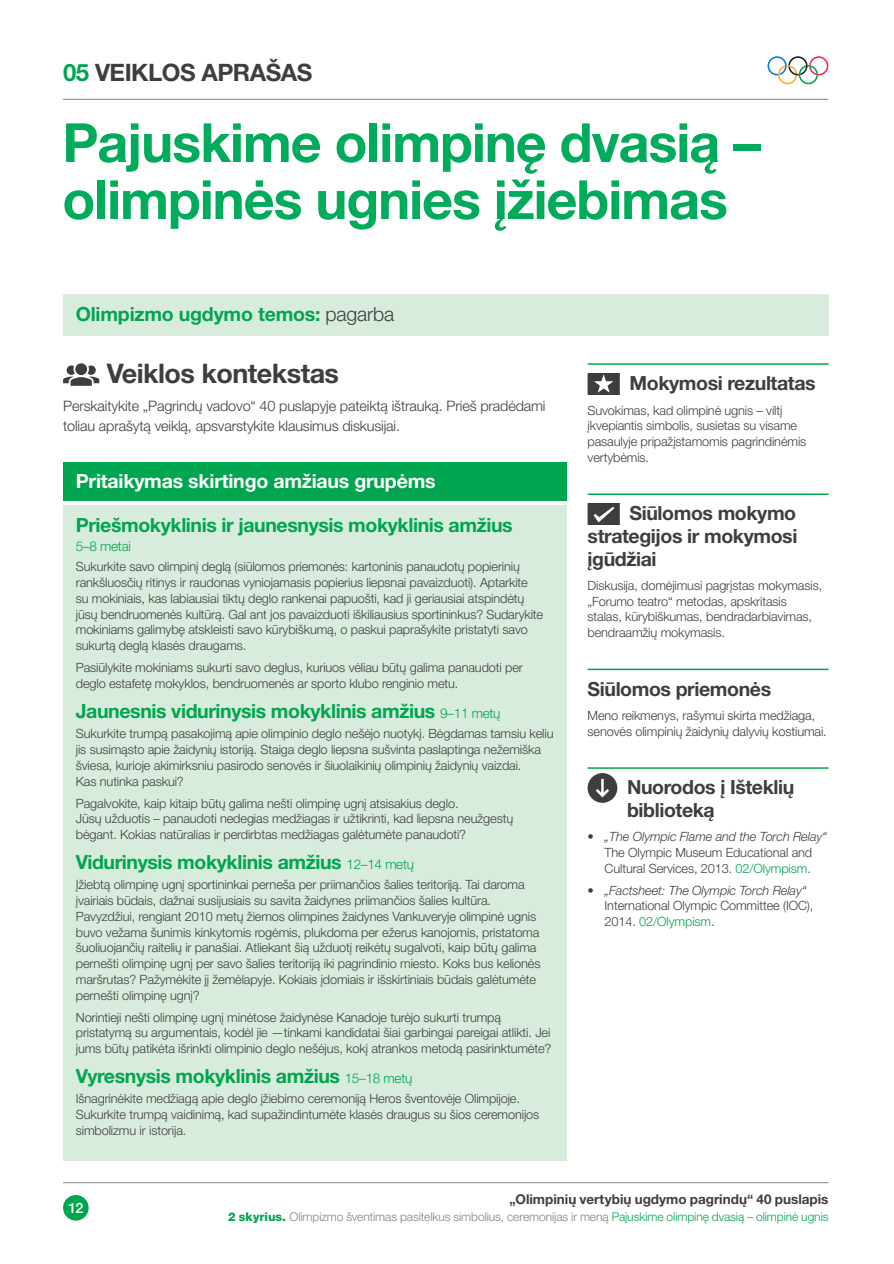
<style>
.page{position:relative;width:894px;height:1264px;background:#fff}
.page>*{position:absolute;margin:0;border:0;box-sizing:border-box;transform-origin:0 0}
.Activity_Sheet_Heade{font:700 54px/57px "Helvetica Neue LT Pro";letter-spacing:-.02em;color:#00ab5b}
.Context_for_Activity{font:700 27px "Helvetica Neue LT Pro";letter-spacing:-.02em;color:#3e3e3f}
.Activity_Sheet_Main{font:700 24px "Helvetica Neue LT Pro";letter-spacing:-.02em;color:#3e3e3f}
.Body_Subhead_Green{font:700 19.5px "Helvetica Neue LT Pro";letter-spacing:-.02em;color:#00a54f}
.Main_Subhead_1_col_L{font:700 19.5px/22.5px "Helvetica Neue LT Pro";letter-spacing:-.02em;color:#3e3e3f;text-align:justify}
.Main_Subhead{font:700 19.5px "Helvetica Neue LT Pro";letter-spacing:-.01em;color:#fff}
.Main_Subhead-2{font:700 19.5px "Helvetica Neue LT Pro";letter-spacing:-.01em;color:#00a54f}
.Bodytext_Large{font:300 14.4px/19.5px "Helvetica Neue LT Pro";letter-spacing:-.01em;color:#3e3e3f}
.t1{font:500 14.25px "Helvetica Neue LT Pro";color:#fff}
.OVEP_Manual_Referenc{font:700 13.5px "Helvetica Neue LT Pro";color:#3e3e3f}
.Body_Subhead_Green-2{font:300 13.5px "Helvetica Neue LT Pro";letter-spacing:-.02em;color:#00a54f}
.Bodytext{font:300 12.75px/15.8px "Helvetica Neue LT Pro";letter-spacing:-.01em;color:#3e3e3f}
.Bullets{font:300 12.75px/15.8px "Helvetica Neue LT Pro";letter-spacing:-.01em;color:#3e3e3f;text-align:center}
.Section_right{font:300 12px "Helvetica Neue LT Pro";letter-spacing:-.005em;color:#808285}
.s1{color:#00a54f}
.s2{font-weight:300;color:#3e3e3f}
.s3{font-weight:300;font-size:13.5px}
.s4{font-style:italic}
.s5{font-weight:800;color:#00a54f}
</style>
<div class="page">
<div style="left:63px;top:1195px;width:26px;height:25px;background:#00a54f;border-radius:50%"></div>
<svg style="left:767px;top:56px;width:61px;height:28px"></svg>
<hr style="left:63px;top:99px;width:765px;height:1px;background:#808285">
<hr style="left:63px;top:1182px;width:765px;height:1px;background:#808285">
<div style="left:63px;top:463px;width:503px;height:38px;background:#00a54f"></div>
<div style="left:63px;top:505px;width:503px;height:655px;background:#d8ecdd"></div>
<svg style="left:63px;top:363px;width:36px;height:23px"></svg>
<hr style="left:587px;top:363px;width:241px;height:2px;background:#00a54f">
<hr style="left:587px;top:493px;width:241px;height:2px;background:#00a54f">
<hr style="left:587px;top:669px;width:241px;height:1px;background:#00a54f">
<hr style="left:587px;top:767px;width:241px;height:2px;background:#00a54f">
<svg style="left:587px;top:373px;width:33px;height:22px"></svg>
<svg style="left:587px;top:503px;width:33px;height:22px"></svg>
<svg style="left:587px;top:773px;width:30px;height:30px"></svg>
<div style="left:63px;top:294px;width:765px;height:42px;background:#d8ecdd"></div>
<p class="Activity_Sheet_Main" style="left:63px;top:57px;width:251px"><span class="s1">05</span> VEIKLOS APRAŠAS</p>
<p class="Activity_Sheet_Heade" style="left:62px;top:113px;width:699px">Pajuskime olimpinę dvasią – olimpinės ugnies įžiebimas</p>
<p class="Main_Subhead-2" style="left:76px;top:302px;width:320px">Olimpizmo ugdymo temos: <span class="s2">pagarba</span></p>
<p class="Context_for_Activity" style="left:107px;top:357px;width:234px">Veiklos kontekstas</p>
<p class="Bodytext_Large" style="left:63px;top:396px;width:484px">Perskaitykite „Pagrindų vadovo“ 40 puslapyje pateiktą ištrauką. Prieš pradėdami toliau aprašytą veiklą, apsvarstykite klausimus diskusijai.</p>
<p class="Main_Subhead" style="left:76px;top:468px;width:361px">Pritaikymas skirtingo amžiaus grupėms</p>
<p class="Body_Subhead_Green" style="left:76px;top:513px;width:438px">Priešmokyklinis ir jaunesnysis mokyklinis amžius</p>
<p class="Body_Subhead_Green-2" style="left:76px;top:538px;width:57px">5–8 metai</p>
<p class="Bodytext" style="left:76px;top:559px;width:469px">Sukurkite savo olimpinį deglą (siūlomos priemonės: kartoninis panaudotų popierinių rankšluosčių ritinys ir raudonas vyniojamasis popierius liepsnai pavaizduoti). Aptarkite su mokiniais, kas labiausiai tiktų deglo rankenai papuošti, kad ji geriausiai atspindėtų jūsų bendruomenės kultūrą. Gal ant jos pavaizduoti iškiliausius sportininkus? Sudarykite mokiniams galimybę atskleisti savo kūrybiškumą, o paskui paprašykite pristatyti savo sukurtą deglą klasės draugams.</p>
<p class="Bodytext" style="left:76px;top:660px;width:448px">Pasiūlykite mokiniams sukurti savo deglus, kuriuos vėliau būtų galima panaudoti per deglo estafetę mokyklos, bendruomenės ar sporto klubo renginio metu.</p>
<p class="Body_Subhead_Green" style="left:76px;top:699px;width:426px">Jaunesnis vidurinysis mokyklinis amžius <span class="s3">9–11 metų</span></p>
<p class="Bodytext" style="left:76px;top:725px;width:479px">Sukurkite trumpą pasakojimą apie olimpinio deglo nešėjo nuotykį. Bėgdamas tamsiu keliu jis susimąsto apie žaidynių istoriją. Staiga deglo liepsna sušvinta paslaptinga nežemiška šviesa, kurioje akimirksniu pasirodo senovės ir šiuolaikinių olimpinių žaidynių vaizdai.<br>Kas nutinka paskui?</p>
<p class="Bodytext" style="left:76px;top:795px;width:439px">Pagalvokite, kaip kitaip būtų galima nešti olimpinę ugnį atsisakius deglo.<br>Jūsų užduotis – panaudoti nedegias medžiagas ir užtikrinti, kad liepsna neužgestų bėgant. Kokias natūralias ir perdirbtas medžiagas galėtumėte panaudoti?</p>
<p class="Body_Subhead_Green" style="left:76px;top:850px;width:340px">Vidurinysis mokyklinis amžius <span class="s3">12–14 metų</span></p>
<p class="Bodytext" style="left:76px;top:876px;width:466px">Įžiebtą olimpinę ugnį sportininkai perneša per priimančios šalies teritoriją. Tai daroma įvairiais būdais, dažnai susijusiais su savita žaidynes priimančios šalies kultūra.<br>Pavyzdžiui, rengiant 2010 metų žiemos olimpines žaidynes Vankuveryje olimpinė ugnis buvo vežama šunimis kinkytomis rogėmis, plukdoma per ežerus kanojomis, pristatoma šuoliuojančių raitelių ir panašiai. Atliekant šią užduotį reikėtų sugalvoti, kaip būtų galima pernešti olimpinę ugnį per savo šalies teritoriją iki pagrindinio miesto. Koks bus kelionės maršrutas? Pažymėkite jį žemėlapyje. Kokiais įdomiais ir išskirtiniais būdais galėtumėte pernešti olimpinę ugnį?</p>
<p class="Bodytext" style="left:76px;top:1009px;width:477px">Norintieji nešti olimpinę ugnį minėtose žaidynėse Kanadoje turėjo sukurti trumpą pristatymą su argumentais, kodėl jie —tinkami kandidatai šiai garbingai pareigai atlikti. Jei jums būtų patikėta išrinkti olimpinio deglo nešėjus, kokį atrankos metodą pasirinktumėte?</p>
<p class="Body_Subhead_Green" style="left:76px;top:1064px;width:338px">Vyresnysis mokyklinis amžius <span class="s3">15–18 metų</span></p>
<p class="Bodytext" style="left:76px;top:1091px;width:465px">Išnagrinėkite medžiagą apie deglo įžiebimo ceremoniją Heros šventovėje Olimpijoje.<br>Sukurkite trumpą vaidinimą, kad supažindintumėte klasės draugus su šios ceremonijos simbolizmu ir istorija.</p>
<p class="Main_Subhead_1_col_L" style="left:629px;top:371px;width:188px">Mokymosi rezultatas</p>
<p class="Bodytext" style="left:587px;top:402px;width:220px">Suvokimas, kad olimpinė ugnis – viltį įkvepiantis simbolis, susietas su visame pasaulyje pripažįstamomis pagrindinėmis vertybėmis.</p>
<p class="Main_Subhead_1_col_L" style="left:587px;top:502px;width:211px;text-indent:42px">Siūlomos mokymo strategijos ir mokymosi įgūdžiai</p>
<p class="Bodytext" style="left:587px;top:577px;width:236px">Diskusija, domėjimusi pagrįstas mokymasis, „Forumo teatro“ metodas, apskritasis stalas, kūrybiškumas, bendradarbiavimas, bendraamžių mokymasis.</p>
<p class="Main_Subhead_1_col_L" style="left:587px;top:677px;width:185px">Siūlomos priemonės</p>
<p class="Bodytext" style="left:587px;top:707px;width:241px">Meno reikmenys, rašymui skirta medžiaga, senovės olimpinių žaidynių dalyvių kostiumai.</p>
<p class="Main_Subhead_1_col_L" style="left:627px;top:775px;width:169px">Nuorodos į Išteklių biblioteką</p>
<p class="Bullets" style="left:587px;top:828px;width:241px">• <span class="s4">„The Olympic Flame and the Torch Relay“<br></span>The Olympic Museum Educational and<br>Cultural Services, 2013. <span class="s1">02/Olympism</span>.</p>
<p class="Bullets" style="left:604px;top:882px;width:210px;text-align:left;text-indent:-17px">• <span class="s4">„Factsheet: The Olympic Torch Relay“<br></span>International Olympic Committee (IOC),<br>2014. <span class="s1">02/Olympism</span>.</p>
<p class="t1" style="left:69px;top:1199px;width:16px">12</p>
<p class="OVEP_Manual_Referenc" style="left:510px;top:1191px;width:320px">„Olimpinių vertybių ugdymo pagrindų“ 40 puslapis</p>
<p class="Section_right" style="left:228px;top:1209px;width:602px"><span class="s5">2 skyrius.</span> Olimpizmo šventimas pasitelkus simbolius, ceremonijas ir meną <span class="s1">Pajuskime olimpinę dvasią – olimpinė ugnis</span></p>
</div>
